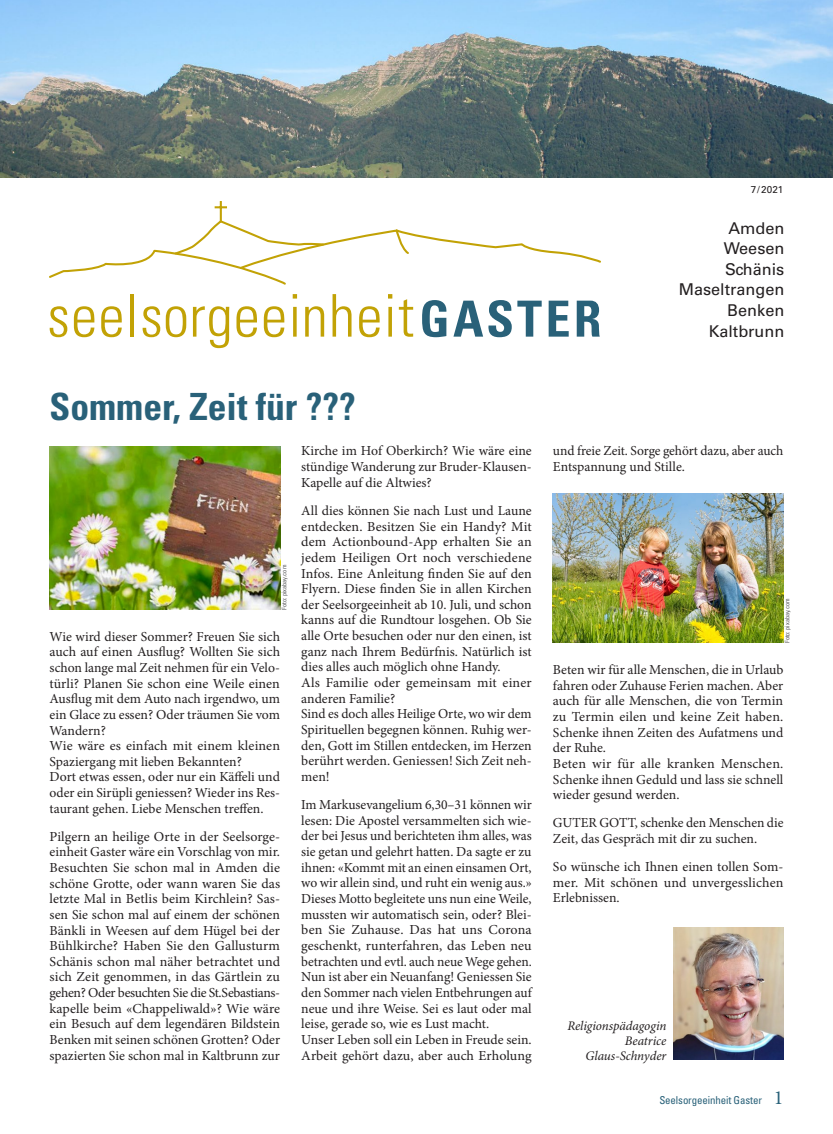
<style>
.page{position:relative;width:833px;height:1134px;background:#fff}
.page>*{position:absolute;margin:0;border:0;box-sizing:border-box;transform-origin:0 0}
.t1{font:700 condensed 37.5px "Univers LT Std";color:#296179}
.t2{font:16.25px/20.6px "Univers LT Std";color:#231f20;text-align:right}
.t3{font:13.75px/15.6px "Minion Pro";color:#231f20}
.t4{font:italic 13.12px/14.8px "Minion Pro";letter-spacing:-.005em;color:#231f20;text-align:right}
.t5{font:condensed 10.88px "Univers LT Std";letter-spacing:-.01em;color:#296179}
.t6{font:10px "Univers LT Std";color:#231f20}
.t7{font:condensed 6.25px "Univers LT Std";color:#57585a}
.s1{font-family:"Minion Pro";font-stretch:normal;font-size:20px}
</style>
<div class="page">
<svg style="left:50px;top:306px;width:17px;height:31px"></svg>
<svg style="left:74px;top:306px;width:20px;height:31px"></svg>
<svg style="left:101px;top:306px;width:21px;height:31px"></svg>
<hr style="left:130px;top:294px;width:4px;height:43px;background:#c2a205">
<svg style="left:142px;top:306px;width:18px;height:31px"></svg>
<svg style="left:166px;top:306px;width:20px;height:31px"></svg>
<svg style="left:193px;top:306px;width:36px;height:42px"></svg>
<svg style="left:236px;top:306px;width:21px;height:31px"></svg>
<svg style="left:264px;top:306px;width:20px;height:31px"></svg>
<svg style="left:293px;top:294px;width:4px;height:43px"></svg>
<svg style="left:305px;top:306px;width:19px;height:31px"></svg>
<svg style="left:332px;top:294px;width:19px;height:43px"></svg>
<svg style="left:359px;top:306px;width:20px;height:31px"></svg>
<svg style="left:388px;top:294px;width:4px;height:43px"></svg>
<svg style="left:399px;top:299px;width:14px;height:38px"></svg>
<svg style="left:422px;top:300px;width:25px;height:37px"></svg>
<svg style="left:453px;top:300px;width:88px;height:37px"></svg>
<svg style="left:548px;top:301px;width:20px;height:36px"></svg>
<svg style="left:577px;top:301px;width:23px;height:36px"></svg>
<svg style="left:49px;top:218px;width:552px;height:67px"></svg>
<hr style="left:220px;top:201px;width:2px;height:20px;background:#c2a205">
<svg style="left:215px;top:206px;width:12px;height:2px"></svg>
<img style="left:0;top:0;width:833px;height:177px">
<img style="left:553px;top:493px;width:230px;height:150px">
<img style="left:673px;top:927px;width:110px;height:132px">
<img style="left:49px;top:446px;width:231px;height:163px">
<p class="t6" style="left:751px;top:184px;width:34px">7/2021</p>
<p class="t2" style="left:678px;top:218px;width:107px">Amden<br>Weesen<br>Schänis<br>Maseltrangen<br>Benken<br>Kaltbrunn</p>
<h1 class="t1" style="left:50px;top:384px;width:307px">Sommer, Zeit für ???</h1>
<p class="t7" style="left:280px;top:610px;width:46px;rotate:-90deg">Foto: pixabay.com</p>
<p class="t3" style="left:50px;top:628px;width:232px">Wie wird dieser Sommer? Freuen Sie sich auch auf einen Ausflug? Wollten Sie sich schon lange mal Zeit nehmen für ein Velo&shy;türli? Planen Sie schon eine Weile einen Ausflug mit dem Auto nach irgendwo, um ein Glace zu essen? Oder träumen Sie vom Wandern?<br>Wie wäre es einfach mit einem kleinen Spaziergang mit lieben Bekannten?<br>Dort etwas essen, oder nur ein Käffeli und oder ein Sirüpli geniessen? Wieder ins Res&shy;taurant gehen. Liebe Menschen treffen.</p>
<p class="t3" style="left:50px;top:829px;width:232px;text-align:justify">Pilgern an heilige Orte in der Seelsorge&shy;einheit Gaster wäre ein Vorschlag von mir.<br>Besuchten Sie schon mal in Amden die schöne Grotte, oder wann waren Sie das letzte Mal in Betlis beim Kirchlein? Sas&shy;sen Sie schon mal auf einem der schönen Bänkli in Weesen auf dem Hügel bei der Bühlkirche? Haben Sie den Gallusturm Schänis schon mal näher betrachtet und sich Zeit genommen, in das Gärtlein zu gehen? Oder besuchten Sie die St.Sebastians&shy;kapelle beim «Chappeliwald»? Wie wäre ein Besuch auf dem legendären Bildstein Benken mit seinen schönen Grotten? Oder spazierten Sie schon mal in Kaltbrunn zur</p>
<p class="t3" style="left:301px;top:443px;width:232px;text-align:justify">Kirche im Hof Oberkirch? Wie wäre eine stündige Wanderung zur Bruder-Klausen-Kapelle auf die Altwies?</p>
<p class="t3" style="left:301px;top:503px;width:232px">All dies können Sie nach Lust und Laune entdecken. Besitzen Sie ein Handy? Mit dem Actionbound-App erhalten Sie an jedem Heiligen Ort noch verschiedene Infos. Eine Anleitung finden Sie auf den Flyern. Diese finden Sie in allen Kirchen der Seelsorgeeinheit ab 10. Juli, und schon kanns auf die Rundtour losgehen. Ob Sie alle Orte besuchen oder nur den einen, ist ganz nach Ihrem Bedürfnis. Natürlich ist dies alles auch möglich ohne Handy.<br>Als Familie oder gemeinsam mit einer anderen Familie?<br>Sind es doch alles Heilige Orte, wo wir dem Spirituellen begegnen können. Ruhig wer&shy;den, Gott im Stillen entdecken, im Herzen berührt werden. Geniessen! Sich Zeit neh&shy;men!</p>
<p class="t3" style="left:301px;top:797px;width:232px">Im Markusevangelium 6,30–31 können wir lesen: Die Apostel versammelten sich wie&shy;der bei Jesus und berichteten ihm alles, was sie getan und gelehrt hatten. Da sagte er zu ihnen: «Kommt mit an einen einsamen Ort, wo wir allein sind, und ruht ein wenig aus.» Dieses Motto begleitete uns nun eine Weile, mussten wir automatisch sein, oder? Blei&shy;ben Sie Zuhause. Das hat uns Corona geschenkt, runterfahren, das Leben neu betrachten und evtl. auch neue Wege gehen.<br>Nun ist aber ein Neuanfang! Geniessen Sie den Sommer nach vielen Entbehrungen auf neue und ihre Weise. Sei es laut oder mal leise, gerade so, wie es Lust macht.<br>Unser Leben soll ein Leben in Freude sein.<br>Arbeit gehört dazu, aber auch Erholung</p>
<p class="t3" style="left:553px;top:443px;width:232px">und freie Zeit. Sorge gehört dazu, aber auch<br>Entspannung und Stille.</p>
<p class="t7" style="left:783px;top:643px;width:46px;rotate:-90deg">Foto: pixabay.com</p>
<p class="t3" style="left:553px;top:662px;width:232px">Beten wir für alle Menschen, die in Urlaub fahren oder Zuhause Ferien machen. Aber auch für alle Menschen, die von Termin zu Termin eilen und keine Zeit haben.<br>Schenke ihnen Zeiten des Aufatmens und der Ruhe.<br>Beten wir für alle kranken Menschen.<br>Schenke ihnen Geduld und lass sie schnell wieder gesund werden.</p>
<p class="t3" style="left:553px;top:815px;width:232px">GUTER GOTT, schenke den Menschen die<br>Zeit, das Gespräch mit dir zu suchen.</p>
<p class="t3" style="left:553px;top:859px;width:232px;text-align:justify">So wünsche ich Ihnen einen tollen Som&shy;mer. Mit schönen und unvergesslichen Erlebnissen.</p>
<p class="t4" style="left:567px;top:1019px;width:100px">Religionspädagogin<br>Beatrice<br>Glaus-Schnyder</p>
<p class="t5" style="left:659px;top:1094px;width:125px">Seelsorgeeinheit Gaster <span class="s1">1</span></p>
</div>
